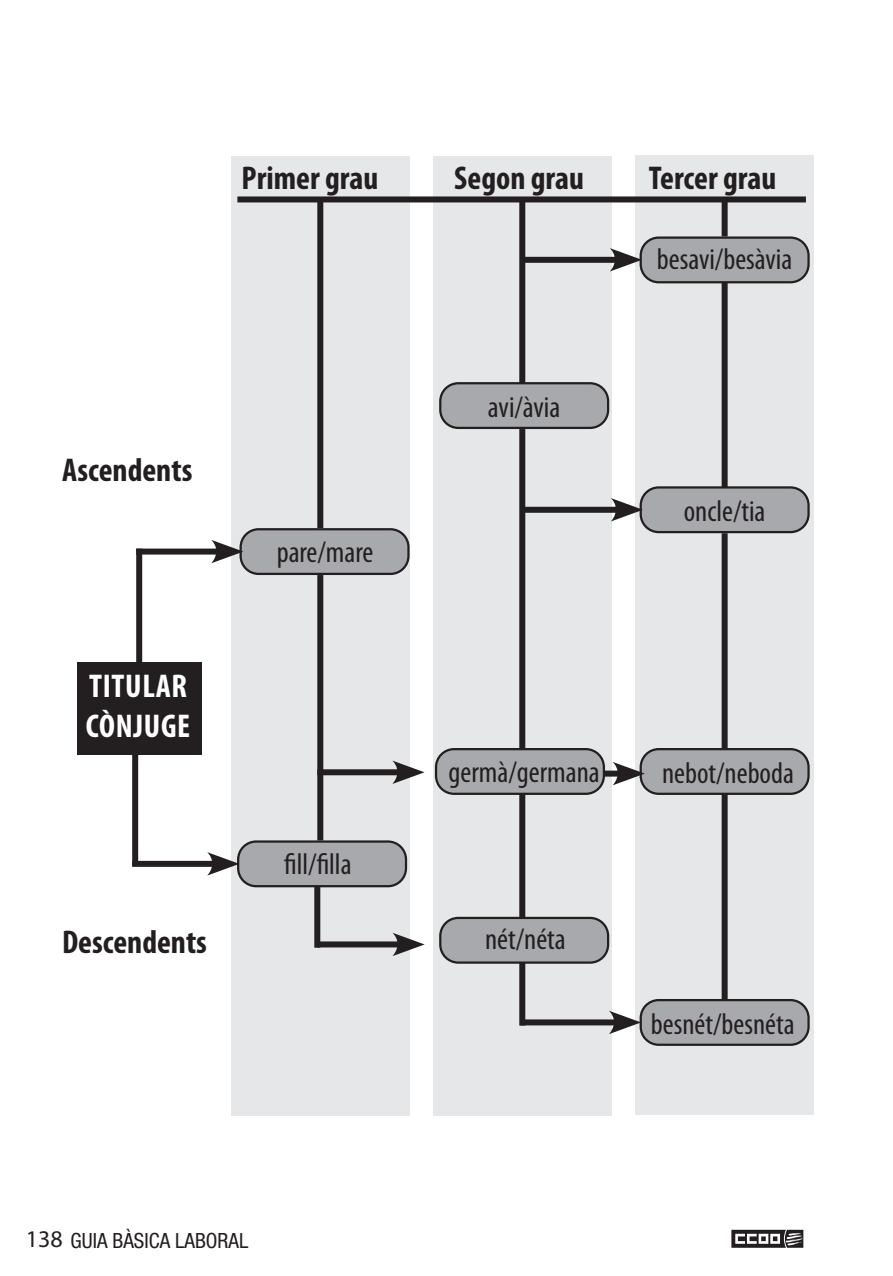
<style>
.page{position:relative;width:893px;height:1276px;background:#fff}
.page>*{position:absolute;margin:0;border:0;box-sizing:border-box;transform-origin:0 0}
.t1{font:700 condensed 33px "Myriad Pro";color:#231f20}
.t2{font:700 condensed 33px/39.6px "Myriad Pro";letter-spacing:.02em;color:#fff}
.t3{font:condensed 30px "Myriad Pro";color:#231f20}
.t4{font:21px "Helvetica Neue LT 57 Cn";color:#231f20}
.s1{font-family:"Myriad Pro";font-size:24px}
</style>
<div class="page">
<svg style="left:731px;top:1229px;width:72px;height:18px"></svg>
<div style="left:635px;top:155px;width:179px;height:960px;background:#e6e7e9"></div>
<div style="left:722px;top:783px;width:6px;height:222px;background:#231f20"></div>
<div style="left:722px;top:533px;width:6px;height:222px;background:#231f20"></div>
<div style="left:641px;top:749px;width:167px;height:45px;background:#a8a9ad;border-radius:18px"></div>
<div style="left:640px;top:748px;width:170px;height:47px;border:2px solid #231f20;border-radius:18px"></div>
<div style="left:433px;top:156px;width:179px;height:960px;background:#e6e7e9"></div>
<div style="left:598px;top:770px;width:26px;height:6px;background:#231f20"></div>
<svg style="left:613px;top:762px;width:32px;height:23px"></svg>
<div style="left:231px;top:156px;width:179px;height:960px;background:#e6e7e9"></div>
<div style="left:519px;top:961px;width:6px;height:64px;background:#231f20"></div>
<div style="left:314px;top:884px;width:6px;height:63px;background:#231f20"></div>
<div style="left:519px;top:788px;width:6px;height:133px;background:#231f20"></div>
<div style="left:78px;top:662px;width:124px;height:93px;background:#231f20"></div>
<div style="left:440px;top:918px;width:168px;height:44px;background:#a8a9ad;border-radius:18px"></div>
<div style="left:439px;top:917px;width:170px;height:46px;border:2px solid #231f20;border-radius:18px"></div>
<div style="left:238px;top:841px;width:168px;height:45px;background:#a8a9ad;border-radius:18px"></div>
<div style="left:237px;top:840px;width:170px;height:47px;border:2px solid #231f20;border-radius:18px"></div>
<div style="left:241px;top:529px;width:167px;height:45px;background:#a8a9ad;border-radius:18px"></div>
<div style="left:239px;top:528px;width:171px;height:47px;border:2px solid #231f20;border-radius:18px"></div>
<div style="left:440px;top:383px;width:168px;height:45px;background:#a8a9ad;border-radius:18px"></div>
<div style="left:439px;top:382px;width:170px;height:47px;border:2px solid #231f20;border-radius:18px"></div>
<div style="left:722px;top:272px;width:6px;height:222px;background:#231f20"></div>
<div style="left:641px;top:1000px;width:167px;height:44px;background:#a8a9ad;border-radius:18px"></div>
<div style="left:640px;top:999px;width:170px;height:47px;border:2px solid #231f20;border-radius:18px"></div>
<div style="left:641px;top:487px;width:167px;height:45px;background:#a8a9ad;border-radius:18px"></div>
<div style="left:640px;top:486px;width:170px;height:47px;border:2px solid #231f20;border-radius:18px"></div>
<div style="left:641px;top:238px;width:167px;height:44px;background:#a8a9ad;border-radius:18px"></div>
<div style="left:640px;top:236px;width:170px;height:47px;border:2px solid #231f20;border-radius:18px"></div>
<div style="left:436px;top:749px;width:168px;height:45px;background:#a8a9ad;border-radius:18px"></div>
<div style="left:435px;top:748px;width:170px;height:47px;border:2px solid #231f20;border-radius:18px"></div>
<div style="left:132px;top:745px;width:6px;height:121px;background:#231f20"></div>
<div style="left:136px;top:548px;width:6px;height:121px;background:#231f20"></div>
<div style="left:132px;top:861px;width:87px;height:6px;background:#231f20"></div>
<svg style="left:207px;top:852px;width:32px;height:23px"></svg>
<div style="left:519px;top:429px;width:6px;height:319px;background:#231f20"></div>
<div style="left:136px;top:548px;width:87px;height:6px;background:#231f20"></div>
<svg style="left:211px;top:540px;width:32px;height:23px"></svg>
<div style="left:519px;top:197px;width:6px;height:186px;background:#231f20"></div>
<div style="left:722px;top:199px;width:6px;height:37px;background:#231f20"></div>
<div style="left:237px;top:196px;width:569px;height:6px;background:#231f20"></div>
<div style="left:317px;top:197px;width:6px;height:331px;background:#231f20"></div>
<div style="left:317px;top:575px;width:6px;height:265px;background:#231f20"></div>
<div style="left:521px;top:257px;width:100px;height:6px;background:#231f20"></div>
<svg style="left:610px;top:248px;width:32px;height:23px"></svg>
<div style="left:522px;top:507px;width:100px;height:6px;background:#231f20"></div>
<svg style="left:611px;top:498px;width:32px;height:23px"></svg>
<div style="left:317px;top:769px;width:87px;height:6px;background:#231f20"></div>
<svg style="left:392px;top:760px;width:32px;height:24px"></svg>
<div style="left:520px;top:1019px;width:100px;height:6px;background:#231f20"></div>
<svg style="left:609px;top:1010px;width:32px;height:24px"></svg>
<div style="left:317px;top:941px;width:87px;height:6px;background:#231f20"></div>
<svg style="left:392px;top:932px;width:33px;height:24px"></svg>
<p class="t1" style="left:242px;top:157px;width:138px">Primer grau</p>
<p class="t1" style="left:454px;top:157px;width:131px">Segon grau</p>
<p class="t1" style="left:649px;top:157px;width:129px">Tercer grau</p>
<p class="t1" style="left:62px;top:449px;width:132px">Ascendents</p>
<p class="t2" style="left:86px;top:665px;width:106px">TITULAR<br>CÒNJUGE</p>
<p class="t1" style="left:62px;top:921px;width:146px">Descendents</p>
<p class="t3" style="left:277px;top:534px;width:98px">pare/mare</p>
<p class="t3" style="left:284px;top:846px;width:69px">fill/filla</p>
<p class="t3" style="left:488px;top:389px;width:74px">avi/àvia</p>
<p class="t3" style="left:657px;top:241px;width:137px">besavi/besàvia</p>
<p class="t3" style="left:684px;top:493px;width:83px">oncle/tia</p>
<p class="t3" style="left:449px;top:753px;width:153px">germà/germana</p>
<p class="t3" style="left:662px;top:755px;width:133px">nebot/neboda</p>
<p class="t3" style="left:485px;top:921px;width:82px">nét/néta</p>
<p class="t3" style="left:651px;top:1006px;width:145px">besnét/besnéta</p>
<p class="t4" style="left:26px;top:1227px;width:224px"><span class="s1">138</span> GUIA BÀSICA LABORAL</p>
</div>
